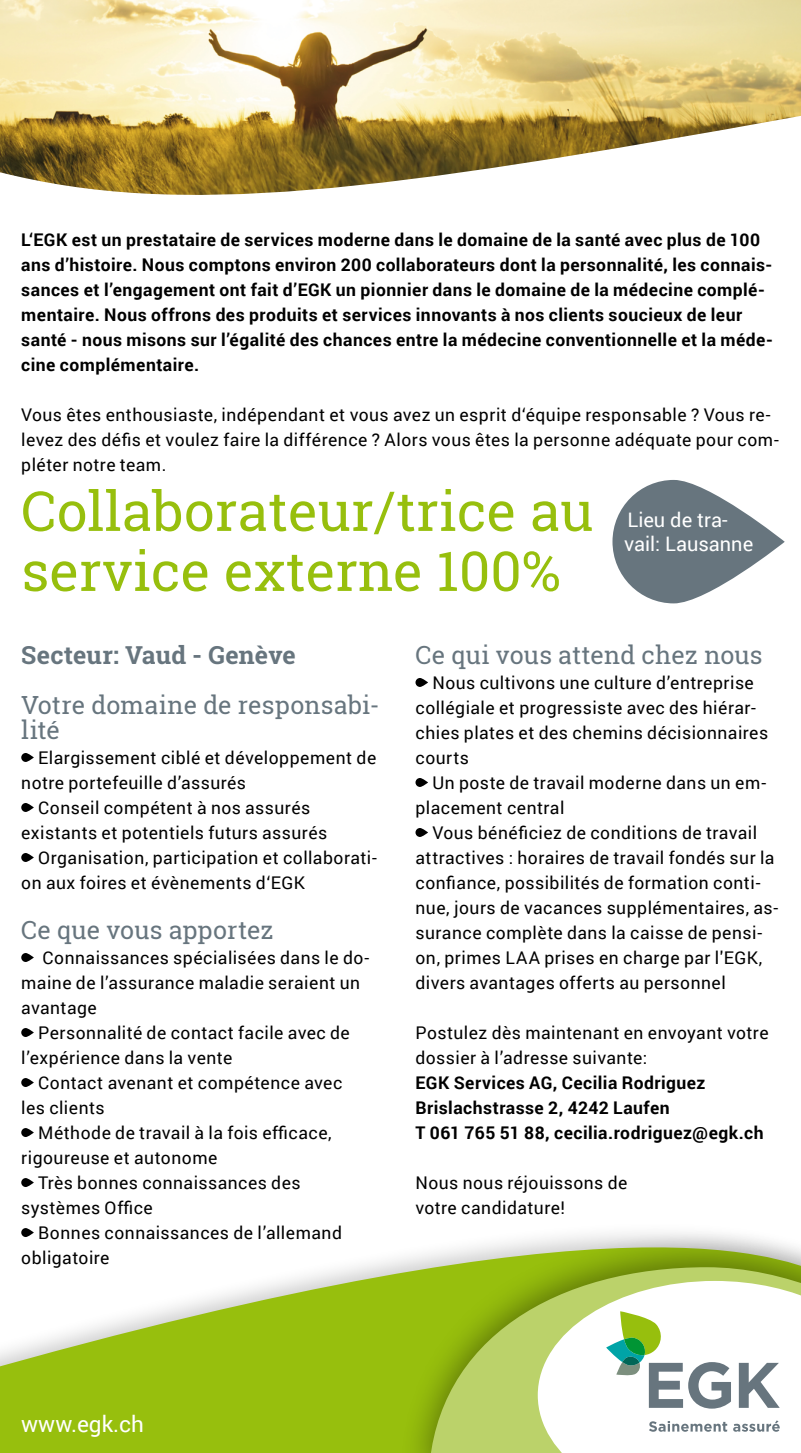
<style>
.page{position:relative;width:801px;height:1453px;background:#fff}
.page>*{position:absolute;margin:0;border:0;box-sizing:border-box;transform-origin:0 0}
.t1{font:55px/60px "Roboto Slab";color:#97bf0d}
.t2{font:25px/25px "Roboto Slab";letter-spacing:.005em;color:#67757e}
.t3{font:700 25px "Roboto Slab";letter-spacing:.005em;color:#67757e}
.t4{font:22.5px "Roboto";color:#fff}
.t5{font:20px/24px "Roboto";color:#fff}
.t6{font:17.5px/25px "Roboto";letter-spacing:.025em;color:#000}
.t7{font:700 17.5px/25px "Roboto";letter-spacing:.025em;color:#000}
</style>
<div class="page">
<svg style="left:0;top:1259px;width:399px;height:194px;fill:#97bf0d"></svg>
<div style="left:399px;top:1229px;width:402px;height:224px;background:#000;opacity:.4"></div>
<svg style="left:429px;top:1267px;width:372px;height:186px;background:#a4c13c"></svg>
<svg style="left:538px;top:1281px;width:263px;height:172px"></svg>
<svg style="left:612px;top:480px;width:173px;height:123px;fill:#67757e"></svg>
<svg style="left:21px;top:753px;width:13px;height:9px"></svg>
<svg style="left:21px;top:803px;width:13px;height:9px"></svg>
<svg style="left:21px;top:853px;width:13px;height:9px"></svg>
<svg style="left:21px;top:953px;width:13px;height:9px"></svg>
<svg style="left:21px;top:1028px;width:13px;height:9px"></svg>
<svg style="left:21px;top:1078px;width:13px;height:9px"></svg>
<svg style="left:21px;top:1128px;width:13px;height:9px"></svg>
<svg style="left:21px;top:1178px;width:13px;height:9px"></svg>
<svg style="left:21px;top:1228px;width:13px;height:9px"></svg>
<img style="left:0;top:0;width:801px;height:195px">
<svg style="left:415px;top:678px;width:13px;height:9px"></svg>
<svg style="left:415px;top:778px;width:13px;height:9px"></svg>
<svg style="left:415px;top:828px;width:13px;height:9px"></svg>
<p class="t7" style="left:21px;top:226px;width:753px">L‘EGK est un prestataire de services moderne dans le domaine de la santé avec plus de 100 ans d’histoire. Nous comptons environ 200 collaborateurs dont la personnalité, les connais&shy;sances et l’engagement ont fait d’EGK un pionnier dans le domaine de la médecine complé&shy;mentaire. Nous offrons des produits et services innovants à nos clients soucieux de leur santé - nous misons sur l’égalité des chances entre la médecine conventionnelle et la méde&shy;cine complémentaire.</p>
<p class="t6" style="left:21px;top:401px;width:759px">Vous êtes enthousiaste, indépendant et vous avez un esprit d‘équipe responsable ? Vous re&shy;levez des défis et voulez faire la différence ? Alors vous êtes la personne adéquate pour com&shy;pléter notre team.</p>
<h1 class="t1" style="left:21px;top:480px;width:574px">Collaborateur/trice au service externe 100%</h1>
<p class="t5" style="left:624px;top:507px;width:130px">Lieu de tra&shy;vail: Lausanne</p>
<h2 class="t3" style="left:21px;top:638px;width:276px">Secteur: Vaud - Genève</h2>
<h2 class="t2" style="left:21px;top:692px;width:360px">Votre domaine de responsabi&shy;lité</h2>
<p class="t6" style="left:38px;top:745px;width:339px">Elargissement ciblé et développement de</p>
<p class="t6" style="left:21px;top:770px;width:226px">notre portefeuille d’assurés</p>
<p class="t6" style="left:38px;top:795px;width:273px">Conseil compétent à nos assurés</p>
<p class="t6" style="left:21px;top:820px;width:307px">existants et potentiels futurs assurés</p>
<p class="t6" style="left:38px;top:845px;width:340px">Organisation, participation et collaborati-</p>
<p class="t6" style="left:21px;top:870px;width:285px">on aux foires et évènements d‘EGK</p>
<h2 class="t2" style="left:21px;top:917px;width:254px">Ce que vous apportez</h2>
<p class="t6" style="left:21px;top:945px;width:350px;text-indent:21px">Connaissances spécialisées dans le do&shy;maine de l’assurance maladie seraient un avantage</p>
<p class="t6" style="left:21px;top:1020px;width:330px;text-indent:17px">Personnalité de contact facile avec de l’expérience dans la vente</p>
<p class="t6" style="left:21px;top:1070px;width:323px;text-indent:17px">Contact avenant et compétence avec les clients</p>
<p class="t6" style="left:38px;top:1120px;width:295px">Méthode de travail à la fois efficace,</p>
<p class="t6" style="left:21px;top:1145px;width:198px">rigoureuse et autonome</p>
<p class="t6" style="left:38px;top:1170px;width:264px">Très bonnes connaissances des</p>
<p class="t6" style="left:21px;top:1195px;width:133px">systèmes Office</p>
<p class="t6" style="left:38px;top:1220px;width:305px">Bonnes connaissances de l’allemand</p>
<p class="t6" style="left:21px;top:1245px;width:90px">obligatoire</p>
<h2 class="t2" style="left:415px;top:642px;width:349px">Ce qui vous attend chez nous</h2>
<p class="t6" style="left:415px;top:670px;width:354px;text-indent:17px">Nous cultivons une culture d’entreprise collégiale et progressiste avec des hiérar&shy;chies plates et des chemins décisionnaires courts</p>
<p class="t6" style="left:415px;top:770px;width:352px;text-indent:17px">Un poste de travail moderne dans un em&shy;placement central</p>
<p class="t6" style="left:415px;top:820px;width:364px;text-indent:17px">Vous bénéficiez de conditions de travail attractives : horaires de travail fondés sur la confiance, possibilités de formation conti&shy;nue, jours de vacances supplémentaires, as&shy;surance complète dans la caisse de pensi&shy;on, primes LAA prises en charge par l'EGK, divers avantages offerts au personnel</p>
<p class="t6" style="left:415px;top:1020px;width:355px">Postulez dès maintenant en envoyant votre dossier à l’adresse suivante:</p>
<p class="t7" style="left:415px;top:1070px;width:350px">EGK Services AG, Cecilia Rodriguez<br>Brislachstrasse 2, 4242 Laufen<br>T 061 765 51 88, cecilia.rodriguez@egk.ch</p>
<p class="t6" style="left:415px;top:1170px;width:213px">Nous nous réjouissons de votre candidature!</p>
<p class="t4" style="left:21px;top:1408px;width:124px">www.egk.ch</p>
</div>
